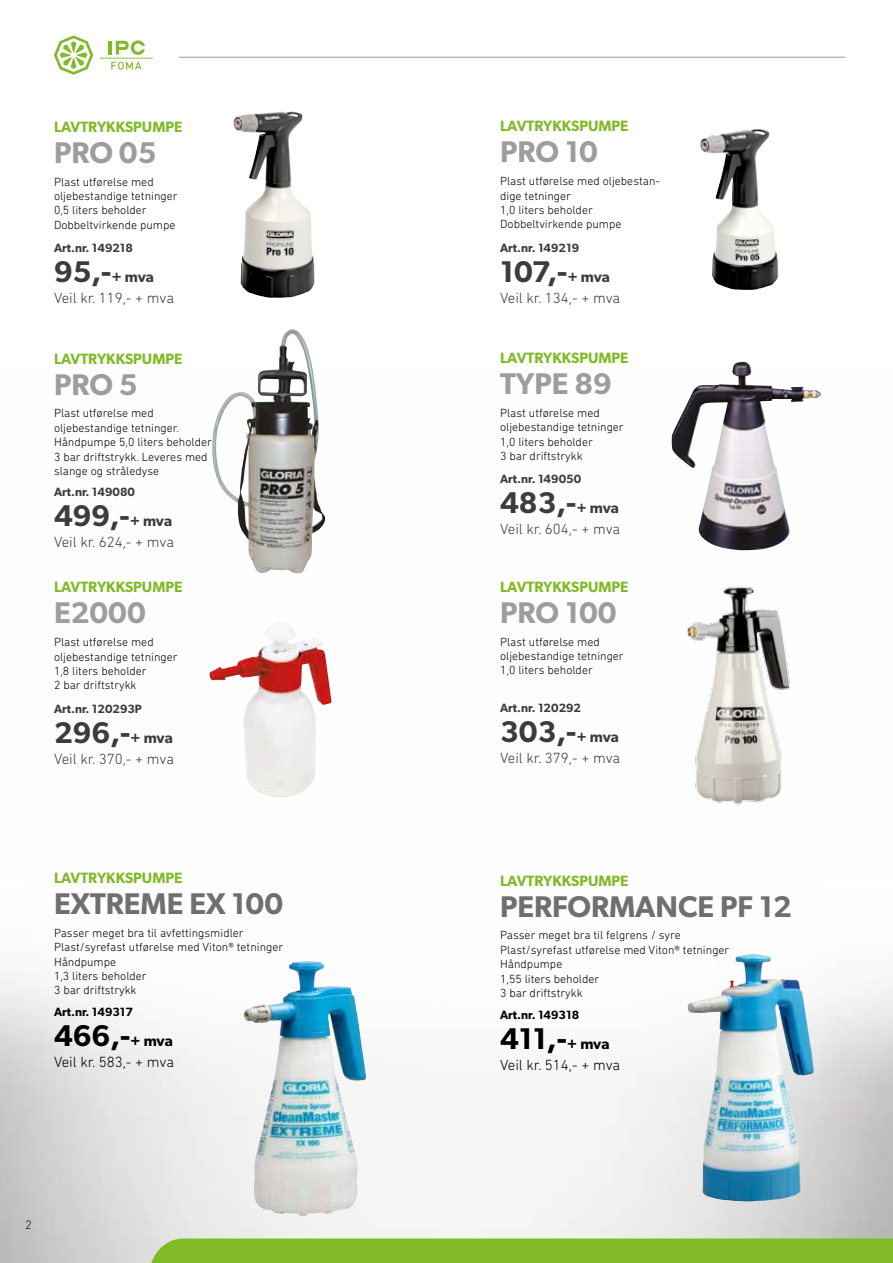
<style>
.page{position:relative;width:893px;height:1263px;background:#fff}
.page>*{position:absolute;margin:0;border:0;box-sizing:border-box;transform-origin:0 0}
.t1{font:600 30px "Gibson";color:#3c3c3b}
.t2{font:600 30px "Gibson";color:#9d9d9c}
.t3{font:600 30px "Gibson";color:#706f6f}
.t4{font:600 30px "Gibson";color:#000}
.t5{font:600 15px "Gibson";color:#80ba27}
.t6{font:300 15px "DIN Next Rounded LT Pro";color:#3c3c3b}
.t7{font:300 15px "DIN Next Rounded LT Pro";color:#000}
.t8{font:300 12px/14.4px "DIN Next Rounded LT Pro";color:#000}
.t9{font:600 12px "Gibson";color:#3c3c3b}
.t10{font:600 12px "Gibson";color:#000}
.t11{font:300 12px "DIN Round Pro";color:#000}
.s1{font-size:15px}
</style>
<div class="page">
<svg style="left:128px;top:1238px;width:765px;height:25px;background:#86bc32"></svg>
<img style="left:687px;top:586px;width:104px;height:219px">
<img style="left:700px;top:129px;width:78px;height:161px">
<img style="left:209px;top:622px;width:122px;height:175px">
<img style="left:672px;top:362px;width:149px;height:188px">
<img style="left:233px;top:112px;width:82px;height:186px">
<img style="left:244px;top:961px;width:122px;height:255px">
<img style="left:687px;top:954px;width:127px;height:248px">
<img style="left:212px;top:330px;width:113px;height:243px">
<hr style="left:179px;top:57px;width:667px;height:1px;background:#9d9d9c">
<hr style="left:108px;top:41px;width:3px;height:14px;background:#80ba27">
<svg style="left:116px;top:40px;width:29px;height:15px"></svg>
<hr style="left:100px;top:58px;width:53px;height:1px;background:#80ba27">
<svg style="left:111px;top:62px;width:30px;height:8px"></svg>
<svg style="left:54px;top:36px;width:39px;height:39px"></svg>
<p class="t5" style="left:54px;top:118px;width:130px">LAVTRYKKSPUMPE</p>
<h1 class="t2" style="left:54px;top:135px;width:104px">PRO 05</h1>
<p class="t8" style="left:54px;top:174px;width:125px">Plast utførelse med oljebestandige tetninger<br>0,5 liters beholder<br>Dobbeltvirkende pumpe</p>
<p class="t9" style="left:54px;top:241px;width:81px">Art.nr. 149218</p>
<h1 class="t1" style="left:54px;top:254px;width:102px">95,-<span class="s1">+ mva</span></h1>
<p class="t6" style="left:54px;top:289px;width:122px">Veil kr. 119,- + mva</p>
<p class="t5" style="left:54px;top:349px;width:130px">LAVTRYKKSPUMPE</p>
<h1 class="t2" style="left:54px;top:366px;width:85px">PRO 5</h1>
<p class="t8" style="left:54px;top:406px;width:159px">Plast utførelse med oljebestandige tetninger.<br>Håndpumpe 5,0 liters beholder<br>3 bar driftstrykk. Leveres med slange og stråledyse</p>
<p class="t9" style="left:54px;top:485px;width:83px">Art.nr. 149080</p>
<h1 class="t1" style="left:54px;top:498px;width:120px">499,-<span class="s1">+ mva</span></h1>
<p class="t6" style="left:54px;top:534px;width:122px">Veil kr. 624,- + mva</p>
<p class="t5" style="left:54px;top:578px;width:130px">LAVTRYKKSPUMPE</p>
<h1 class="t2" style="left:54px;top:595px;width:93px">E2000</h1>
<p class="t8" style="left:54px;top:635px;width:125px">Plast utførelse med oljebestandige tetninger<br>1,8 liters beholder<br>2 bar driftstrykk</p>
<p class="t9" style="left:54px;top:701px;width:89px">Art.nr. 120293P</p>
<h1 class="t1" style="left:54px;top:714px;width:120px">296,-<span class="s1">+ mva</span></h1>
<p class="t6" style="left:54px;top:750px;width:122px">Veil kr. 370,- + mva</p>
<p class="t5" style="left:54px;top:869px;width:130px">LAVTRYKKSPUMPE</p>
<h1 class="t3" style="left:54px;top:885px;width:231px">EXTREME EX 100</h1>
<p class="t8" style="left:54px;top:925px;width:231px">Passer meget bra til avfettingsmidler<br>Plast/syrefast utførelse med Viton® tetninger<br>Håndpumpe<br>1,3 liters beholder<br>3 bar driftstrykk</p>
<p class="t10" style="left:54px;top:1004px;width:81px">Art.nr. 149317</p>
<h1 class="t4" style="left:54px;top:1018px;width:120px">466,-<span class="s1">+ mva</span></h1>
<p class="t7" style="left:54px;top:1053px;width:122px">Veil kr. 583,- + mva</p>
<p class="t11" style="left:26px;top:1216px;width:8px">2</p>
<p class="t5" style="left:500px;top:117px;width:130px">LAVTRYKKSPUMPE</p>
<h1 class="t2" style="left:500px;top:134px;width:99px">PRO 10</h1>
<p class="t8" style="left:500px;top:174px;width:161px">Plast utførelse med oljebestan&shy;dige tetninger<br>1,0 liters beholder<br>Dobbeltvirkende pumpe</p>
<p class="t9" style="left:500px;top:240px;width:81px">Art.nr. 149219</p>
<h1 class="t1" style="left:500px;top:253px;width:111px">107,-<span class="s1">+ mva</span></h1>
<p class="t6" style="left:500px;top:289px;width:122px">Veil kr. 134,- + mva</p>
<p class="t5" style="left:500px;top:349px;width:130px">LAVTRYKKSPUMPE</p>
<h1 class="t2" style="left:500px;top:366px;width:113px">TYPE 89</h1>
<p class="t8" style="left:500px;top:405px;width:125px">Plast utførelse med oljebestandige tetninger<br>1,0 liters beholder<br>3 bar driftstrykk</p>
<p class="t9" style="left:500px;top:472px;width:83px">Art.nr. 149050</p>
<h1 class="t1" style="left:500px;top:485px;width:120px">483,-<span class="s1">+ mva</span></h1>
<p class="t6" style="left:500px;top:521px;width:122px">Veil kr. 604,- + mva</p>
<p class="t5" style="left:500px;top:578px;width:130px">LAVTRYKKSPUMPE</p>
<h1 class="t2" style="left:500px;top:594px;width:118px">PRO 100</h1>
<p class="t8" style="left:500px;top:634px;width:125px">Plast utførelse med oljebestandige tetninger<br>1,0 liters beholder</p>
<p class="t9" style="left:500px;top:701px;width:82px">Art.nr. 120292</p>
<h1 class="t1" style="left:500px;top:714px;width:120px">303,-<span class="s1">+ mva</span></h1>
<p class="t6" style="left:500px;top:749px;width:122px">Veil kr. 379,- + mva</p>
<p class="t5" style="left:500px;top:871px;width:130px">LAVTRYKKSPUMPE</p>
<h1 class="t3" style="left:500px;top:888px;width:293px">PERFORMANCE PF 12</h1>
<p class="t8" style="left:500px;top:928px;width:231px">Passer meget bra til felgrens / syre<br>Plast/syrefast utførelse med Viton® tetninger<br>Håndpumpe<br>1,55 liters beholder<br>3 bar driftstrykk</p>
<p class="t10" style="left:500px;top:1007px;width:81px">Art.nr. 149318</p>
<h1 class="t4" style="left:500px;top:1020px;width:111px">411,-<span class="s1">+ mva</span></h1>
<p class="t7" style="left:500px;top:1056px;width:122px">Veil kr. 514,- + mva</p>
</div>
